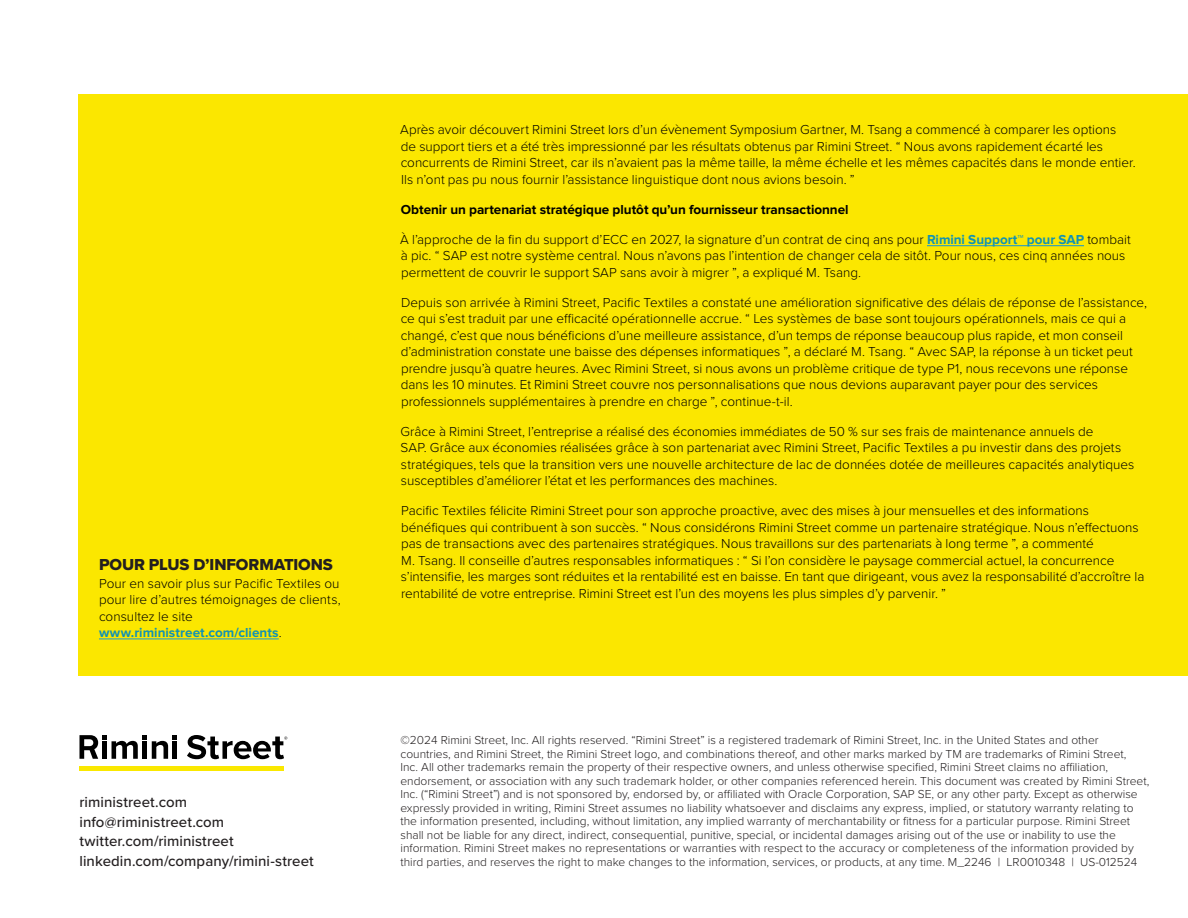
<style>
.page{position:relative;width:1188px;height:918px;background:#fff}
.page>*{position:absolute;margin:0;border:0;box-sizing:border-box;transform-origin:0 0}
.Sidebar_Title_Med_9_12_6{font:16.5px "Proxima Nova Extrabld";letter-spacing:-.005em;color:#231f20}
.Contact_Info_White_Med_8_10{font:500 15px "Proxima Nova";letter-spacing:.005em;color:#231f20}
.Body_Copy{font:300 13.5px/16.5px "Proxima Nova";color:#000}
.Body_Copy-2{font:700 13.5px "Proxima Nova";color:#000}
.Copyright_Thin_9_10{font:300 12px/13.5px "Proxima Nova";color:#231f20}
.s1{font-weight:700;color:#1292b3}
</style>
<div class="page">
<div style="left:78px;top:94px;width:1110px;height:582px;background:#fbe700"></div>
<svg style="left:79px;top:735px;width:98px;height:24px"></svg>
<div style="left:172px;top:741px;width:5px;height:18px;background:#000"></div>
<svg style="left:187px;top:735px;width:100px;height:24px"></svg>
<div style="left:80px;top:766px;width:204px;height:5px;background:#fae800"></div>
<hr style="left:927px;top:245px;width:157px;height:1px;background:#1295d8">
<hr style="left:99px;top:639px;width:180px;height:1px;background:#1295d8">
<p class="Sidebar_Title_Med_9_12_6" style="left:99px;top:552px;width:235px">POUR PLUS D’INFORMATIONS</p>
<p class="Body_Copy" style="left:99px;top:574px;width:243px">Pour en savoir plus sur Pacific Textiles ou pour lire d’autres témoignages de clients, consultez le site <span class="s1">www.riministreet.com/clients</span>.</p>
<p class="Contact_Info_White_Med_8_10" style="left:80px;top:791px;width:109px">riministreet.com</p>
<p class="Contact_Info_White_Med_8_10" style="left:80px;top:811px;width:146px">info@riministreet.com</p>
<p class="Contact_Info_White_Med_8_10" style="left:80px;top:830px;width:156px">twitter.com/riministreet</p>
<p class="Contact_Info_White_Med_8_10" style="left:80px;top:850px;width:236px">linkedin.com/company/rimini-street</p>
<p class="Body_Copy" style="left:400px;top:121px;width:737px">Après avoir découvert Rimini Street lors d’un évènement Symposium Gartner, M. Tsang a commencé à comparer les options<br>de support tiers et a été très impressionné par les résultats obtenus par Rimini Street. “ Nous avons rapidement écarté les concurrents de Rimini Street, car ils n’avaient pas la même taille, la même échelle et les mêmes capacités dans le monde entier.<br>Ils n’ont pas pu nous fournir l’assistance linguistique dont nous avions besoin. ”</p>
<p class="Body_Copy-2" style="left:401px;top:202px;width:449px">Obtenir un partenariat stratégique plutôt qu’un fournisseur transactionnel</p>
<p class="Body_Copy" style="left:400px;top:230px;width:732px">À l’approche de la fin du support d’ECC en 2027, la signature d’un contrat de cinq ans pour <span class="s1">Rimini Support™ pour SAP</span> tombait à pic. “ SAP est notre système central. Nous n’avons pas l’intention de changer cela de sitôt. Pour nous, ces cinq années nous permettent de couvrir le support SAP sans avoir à migrer ”, a expliqué M. Tsang.</p>
<p class="Body_Copy" style="left:401px;top:293px;width:748px">Depuis son arrivée à Rimini Street, Pacific Textiles a constaté une amélioration significative des délais de réponse de l’assistance, ce qui s’est traduit par une efficacité opérationnelle accrue. “ Les systèmes de base sont toujours opérationnels, mais ce qui a changé, c’est que nous bénéficions d’une meilleure assistance, d’un temps de réponse beaucoup plus rapide, et mon conseil d’administration constate une baisse des dépenses informatiques ”, a déclaré M. Tsang. “ Avec SAP, la réponse à un ticket peut prendre jusqu’à quatre heures. Avec Rimini Street, si nous avons un problème critique de type P1, nous recevons une réponse dans les 10 minutes. Et Rimini Street couvre nos personnalisations que nous devions auparavant payer pour des services professionnels supplémentaires à prendre en charge ”, continue-t-il.</p>
<p class="Body_Copy" style="left:400px;top:422px;width:735px">Grâce à Rimini Street, l’entreprise a réalisé des économies immédiates de 50 % sur ses frais de maintenance annuels de<br>SAP. Grâce aux économies réalisées grâce à son partenariat avec Rimini Street, Pacific Textiles a pu investir dans des projets stratégiques, tels que la transition vers une nouvelle architecture de lac de données dotée de meilleures capacités analytiques susceptibles d’améliorer l’état et les performances des machines.</p>
<p class="Body_Copy" style="left:401px;top:502px;width:745px">Pacific Textiles félicite Rimini Street pour son approche proactive, avec des mises à jour mensuelles et des informations bénéfiques qui contribuent à son succès. “ Nous considérons Rimini Street comme un partenaire stratégique. Nous n’effectuons pas de transactions avec des partenaires stratégiques. Nous travaillons sur des partenariats à long terme ”, a commenté<br>M. Tsang. Il conseille d’autres responsables informatiques : “ Si l’on considère le paysage commercial actuel, la concurrence s’intensifie, les marges sont réduites et la rentabilité est en baisse. En tant que dirigeant, vous avez la responsabilité d’accroître la rentabilité de votre entreprise. Rimini Street est l’un des moyens les plus simples d’y parvenir. ”</p>
<p class="Copyright_Thin_9_10" style="left:400px;top:733px;width:750px">©2024 Rimini Street, Inc. All rights reserved. “Rimini Street” is a registered trademark of Rimini Street, Inc. in the United States and other countries, and Rimini Street, the Rimini Street logo, and combinations thereof, and other marks marked by TM are trademarks of Rimini Street,<br>Inc. All other trademarks remain the property of their respective owners, and unless otherwise specified, Rimini Street claims no affiliation, endorsement, or association with any such trademark holder, or other companies referenced herein. This document was created by Rimini Street, Inc. (“Rimini Street”) and is not sponsored by, endorsed by, or affiliated with Oracle Corporation, SAP SE, or any other party. Except as otherwise expressly provided in writing, Rimini Street assumes no liability whatsoever and disclaims any express, implied, or statutory warranty relating to the information presented, including, without limitation, any implied warranty of merchantability or fitness for a particular purpose. Rimini Street shall not be liable for any direct, indirect, consequential, punitive, special, or incidental damages arising out of the use or inability to use the information. Rimini Street makes no representations or warranties with respect to the accuracy or completeness of the information provided by third parties, and reserves the right to make changes to the information, services, or products, at any time. M_2246 | LR0010348 | US-012524</p>
</div>
